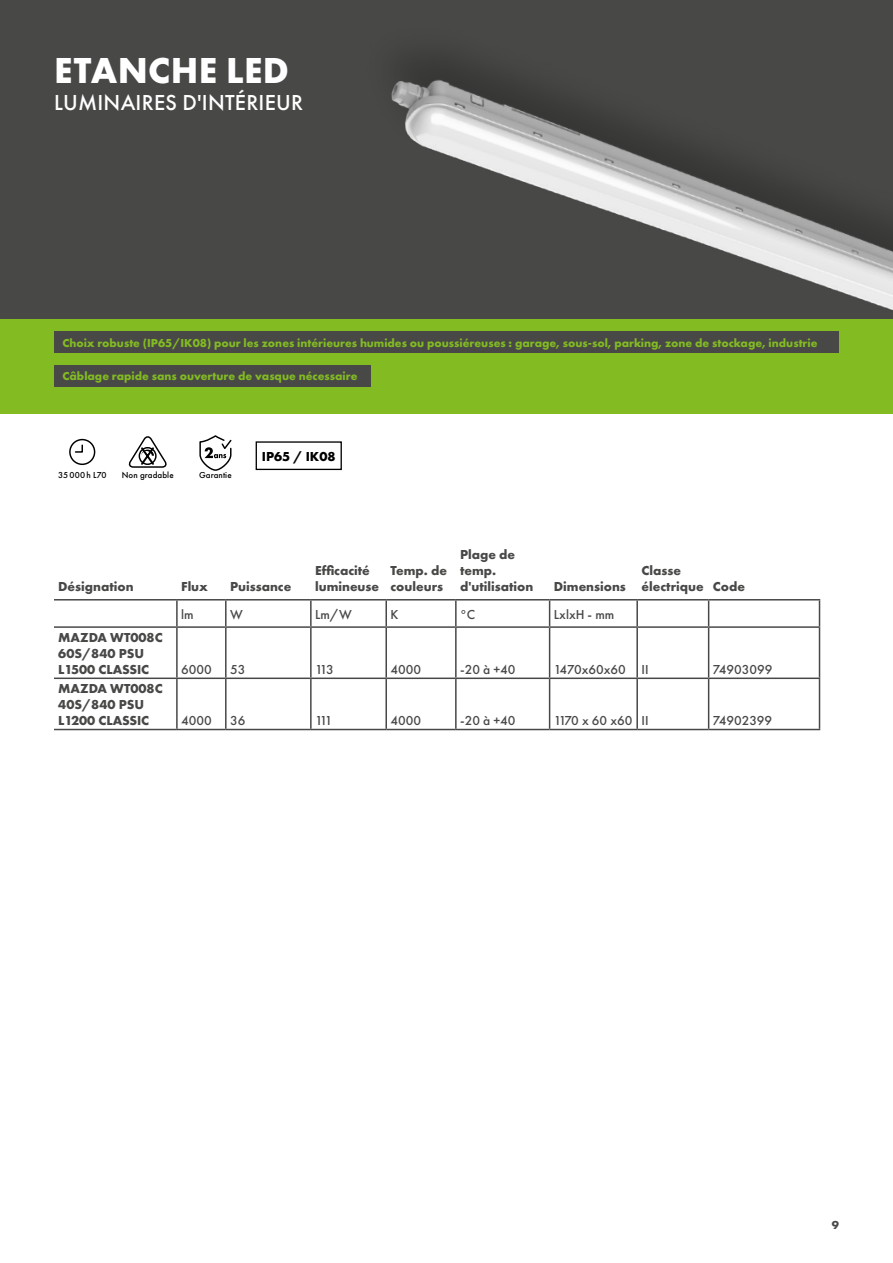
<style>
.page{position:relative;width:893px;height:1263px;background:#fff}
.page>*{position:absolute;margin:0;border:0;box-sizing:border-box;transform-origin:0 0}
.t1{font:700 37.5px "Futura PT";letter-spacing:.01em;color:#fff}
.t2{font:500 22.5px "Futura PT";letter-spacing:.01em;color:#fff}
.t3{font:700 13.5px/16.2px "Futura PT";color:#484847}
.t4{font:500 13.5px "Futura PT";color:#484847}
.t5{font:500 13.5px "Futura PT";letter-spacing:-.03em;color:#484847}
.Copy_9_bold_black{font:700 13.5px "Futura PT";color:#000}
.Copy_11_book_white{font:700 12px "Futura PT";color:#82bb22}
.t6{font:700 12px "Futura PT";color:#484847}
.Copy_6_bold{font:500 9px "Futura PT";letter-spacing:.01em;color:#000}
</style>
<div class="page">
<div style="left:0;top:286px;width:893px;height:128px;background:#82bb22"></div>
<div style="left:0;top:0;width:893px;height:319px;background:#484847"></div>
<img style="left:391px;top:59px;width:502px;height:251px">
<hr style="left:176px;top:600px;width:2px;height:26px;background:#484847">
<hr style="left:176px;top:628px;width:2px;height:49px;background:#484847">
<hr style="left:176px;top:679px;width:2px;height:50px;background:#484847">
<hr style="left:54px;top:599px;width:123px;height:1px;background:#484847">
<hr style="left:54px;top:626px;width:123px;height:2px;background:#484847">
<hr style="left:54px;top:677px;width:123px;height:2px;background:#484847">
<hr style="left:54px;top:729px;width:123px;height:1px;background:#484847">
<hr style="left:177px;top:599px;width:49px;height:1px;background:#484847">
<hr style="left:226px;top:599px;width:85px;height:1px;background:#484847">
<hr style="left:225px;top:600px;width:2px;height:26px;background:#484847">
<hr style="left:311px;top:599px;width:75px;height:1px;background:#484847">
<hr style="left:310px;top:600px;width:2px;height:26px;background:#484847">
<hr style="left:386px;top:599px;width:70px;height:1px;background:#484847">
<hr style="left:385px;top:600px;width:2px;height:26px;background:#484847">
<hr style="left:456px;top:599px;width:94px;height:1px;background:#484847">
<hr style="left:455px;top:600px;width:2px;height:26px;background:#484847">
<hr style="left:550px;top:599px;width:87px;height:1px;background:#484847">
<svg style="left:549px;top:600px;width:1px;height:26px"></svg>
<hr style="left:637px;top:599px;width:72px;height:1px;background:#484847">
<hr style="left:636px;top:600px;width:2px;height:26px;background:#484847">
<hr style="left:709px;top:599px;width:111px;height:1px;background:#484847">
<svg style="left:708px;top:600px;width:1px;height:26px"></svg>
<svg style="left:819px;top:600px;width:1px;height:26px"></svg>
<hr style="left:177px;top:626px;width:49px;height:2px;background:#484847">
<hr style="left:226px;top:626px;width:85px;height:2px;background:#484847">
<hr style="left:225px;top:628px;width:2px;height:49px;background:#484847">
<hr style="left:311px;top:626px;width:75px;height:2px;background:#484847">
<hr style="left:310px;top:628px;width:2px;height:49px;background:#484847">
<hr style="left:386px;top:626px;width:70px;height:2px;background:#484847">
<hr style="left:385px;top:628px;width:2px;height:49px;background:#484847">
<hr style="left:456px;top:626px;width:94px;height:2px;background:#484847">
<hr style="left:455px;top:628px;width:2px;height:49px;background:#484847">
<hr style="left:550px;top:626px;width:87px;height:2px;background:#484847">
<hr style="left:549px;top:628px;width:1px;height:49px;background:#484847">
<hr style="left:637px;top:626px;width:72px;height:2px;background:#484847">
<hr style="left:636px;top:628px;width:2px;height:49px;background:#484847">
<hr style="left:709px;top:626px;width:111px;height:2px;background:#484847">
<hr style="left:708px;top:628px;width:1px;height:49px;background:#484847">
<hr style="left:819px;top:628px;width:1px;height:49px;background:#484847">
<hr style="left:177px;top:677px;width:49px;height:2px;background:#484847">
<hr style="left:226px;top:677px;width:85px;height:2px;background:#484847">
<hr style="left:225px;top:679px;width:2px;height:50px;background:#484847">
<hr style="left:311px;top:677px;width:75px;height:2px;background:#484847">
<hr style="left:310px;top:679px;width:2px;height:50px;background:#484847">
<hr style="left:386px;top:677px;width:70px;height:2px;background:#484847">
<hr style="left:385px;top:679px;width:2px;height:50px;background:#484847">
<hr style="left:456px;top:677px;width:94px;height:2px;background:#484847">
<hr style="left:455px;top:679px;width:2px;height:50px;background:#484847">
<hr style="left:550px;top:677px;width:87px;height:2px;background:#484847">
<hr style="left:549px;top:679px;width:1px;height:50px;background:#484847">
<hr style="left:637px;top:677px;width:72px;height:2px;background:#484847">
<hr style="left:636px;top:679px;width:2px;height:50px;background:#484847">
<hr style="left:709px;top:677px;width:111px;height:2px;background:#484847">
<hr style="left:708px;top:679px;width:1px;height:50px;background:#484847">
<hr style="left:819px;top:679px;width:1px;height:50px;background:#484847">
<hr style="left:177px;top:729px;width:49px;height:1px;background:#484847">
<hr style="left:226px;top:729px;width:85px;height:1px;background:#484847">
<hr style="left:311px;top:729px;width:75px;height:1px;background:#484847">
<hr style="left:386px;top:729px;width:70px;height:1px;background:#484847">
<hr style="left:456px;top:729px;width:94px;height:1px;background:#484847">
<hr style="left:550px;top:729px;width:87px;height:1px;background:#484847">
<hr style="left:637px;top:729px;width:72px;height:1px;background:#484847">
<hr style="left:709px;top:729px;width:111px;height:1px;background:#484847">
<div style="left:256px;top:441px;width:86px;height:29px;border:1px solid #000"></div>
<svg style="left:129px;top:436px;width:38px;height:32px"></svg>
<svg style="left:199px;top:436px;width:33px;height:35px"></svg>
<svg style="left:69px;top:438px;width:27px;height:27px"></svg>
<div style="left:54px;top:332px;width:785px;height:21px;background:#484847"></div>
<div style="left:54px;top:365px;width:317px;height:21px;background:#484847"></div>
<p class="t1" style="left:54px;top:46px;width:236px">ETANCHE LED</p>
<p class="t2" style="left:54px;top:89px;width:251px">LUMINAIRES D'INTÉRIEUR</p>
<p class="Copy_11_book_white" style="left:63px;top:335px;width:756px">Choix robuste (IP65/IK08) pour les zones intérieures humides ou poussiéreuses : garage, sous-sol, parking, zone de stockage, industrie</p>
<p class="Copy_11_book_white" style="left:63px;top:368px;width:296px">Câblage rapide sans ouverture de vasque nécessaire</p>
<p class="Copy_6_bold" style="left:58px;top:470px;width:50px">35 000 h L70</p>
<p class="Copy_6_bold" style="left:122px;top:470px;width:53px">Non gradable</p>
<p class="Copy_6_bold" style="left:199px;top:470px;width:34px">Garantie</p>
<p class="Copy_9_bold_black" style="left:262px;top:448px;width:75px">IP65 / IK08</p>
<p class="t3" style="left:58px;top:578px;width:77px">Désignation</p>
<p class="t3" style="left:181px;top:578px;width:28px">Flux</p>
<p class="t3" style="left:230px;top:578px;width:63px">Puissance</p>
<p class="t3" style="left:315px;top:562px;width:66px">Efficacité lumineuse</p>
<p class="t3" style="left:390px;top:562px;width:58px">Temp. de couleurs</p>
<p class="t3" style="left:460px;top:546px;width:75px">Plage de temp. d'utilisation</p>
<p class="t3" style="left:554px;top:578px;width:74px">Dimensions</p>
<p class="t4" style="left:181px;top:606px;width:14px">lm</p>
<p class="t4" style="left:230px;top:606px;width:14px">W</p>
<p class="t4" style="left:315px;top:606px;width:38px">Lm/W</p>
<p class="t4" style="left:390px;top:606px;width:9px">K</p>
<p class="t4" style="left:460px;top:606px;width:17px">°C</p>
<p class="t4" style="left:554px;top:606px;width:62px">LxlxH - mm</p>
<p class="t3" style="left:641px;top:562px;width:64px">Classe électrique</p>
<p class="t3" style="left:713px;top:578px;width:34px">Code</p>
<p class="t3" style="left:58px;top:629px;width:106px">MAZDA WT008C<br>60S/840 PSU<br>L1500 CLASSIC</p>
<p class="t3" style="left:58px;top:680px;width:106px">MAZDA WT008C<br>40S/840 PSU<br>L1200 CLASSIC</p>
<p class="t4" style="left:181px;top:661px;width:32px">6000</p>
<p class="t4" style="left:230px;top:661px;width:17px">53</p>
<p class="t4" style="left:315px;top:661px;width:20px">113</p>
<p class="t4" style="left:390px;top:661px;width:32px">4000</p>
<p class="t4" style="left:460px;top:661px;width:57px">-20 à +40</p>
<p class="t4" style="left:554px;top:661px;width:73px">1470x60x60</p>
<p class="t4" style="left:641px;top:661px;width:9px">II</p>
<p class="t4" style="left:713px;top:661px;width:61px">74903099</p>
<p class="t4" style="left:181px;top:713px;width:32px">4000</p>
<p class="t4" style="left:230px;top:713px;width:17px">36</p>
<p class="t4" style="left:315px;top:713px;width:19px">111</p>
<p class="t4" style="left:390px;top:713px;width:32px">4000</p>
<p class="t4" style="left:460px;top:713px;width:57px">-20 à +40</p>
<p class="t5" style="left:554px;top:713px;width:80px">1170 x 60 x60</p>
<p class="t4" style="left:641px;top:713px;width:9px">II</p>
<p class="t4" style="left:713px;top:713px;width:61px">74902399</p>
<p class="t6" style="left:832px;top:1218px;width:9px">9</p>
</div>
